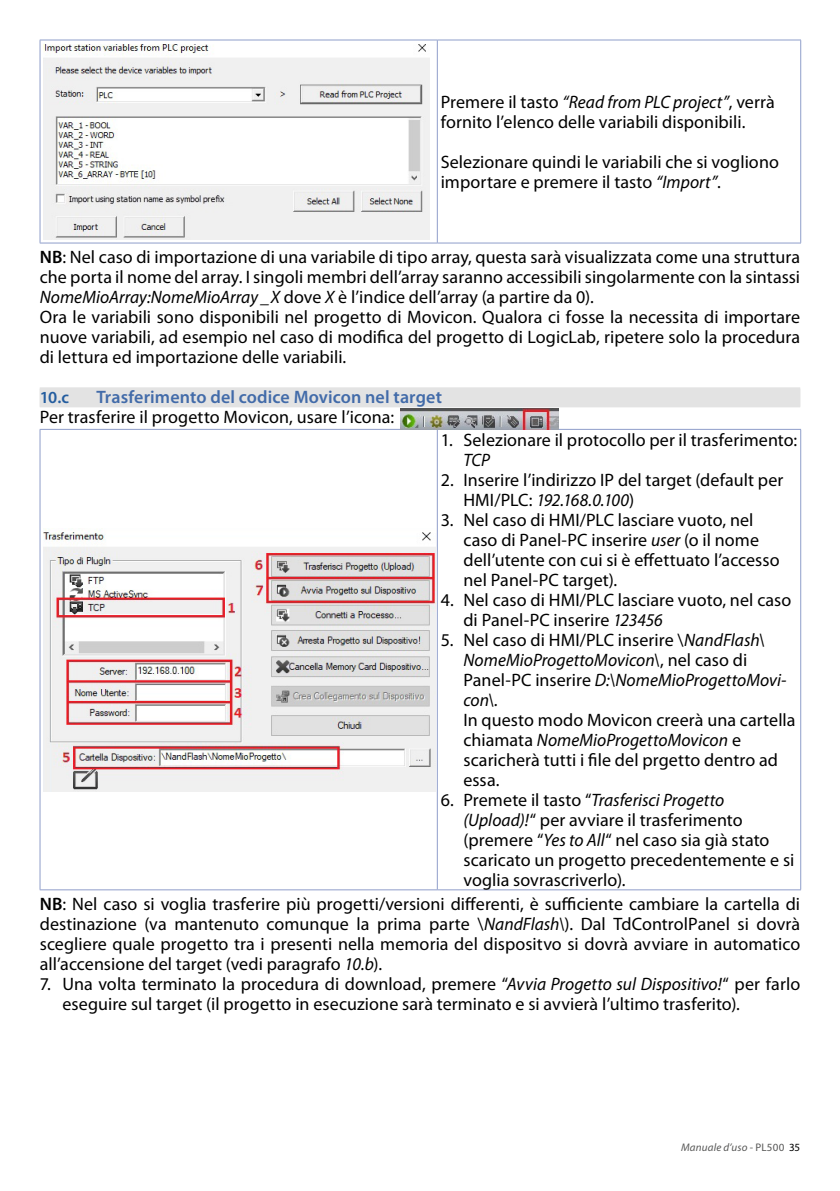
<style>
.page{position:relative;width:840px;height:1191px;background:#fff}
.page>*{position:absolute;margin:0;border:0;box-sizing:border-box;transform-origin:0 0}
.t1{font:18px/20px "Myriad Pro";letter-spacing:.005em;color:#000}
.t2{font:italic 18px/20px "Myriad Pro";letter-spacing:.005em;color:#000}
.t3{font:600 18px "Myriad Pro";letter-spacing:.005em;color:#426ba9}
.t4{font:600 17px "Myriad Pro";color:#245d9f}
.t5{font:italic 11px "Myriad Pro";letter-spacing:.015em;color:#575756}
.s1{font-style:italic}
.s2{font-weight:600}
.s3{font-style:normal}
.s4{font-style:normal;color:#000}
</style>
<div class="page">
<div style="left:40px;top:387px;width:759px;height:20px;background:#e3e3e3"></div>
<hr style="left:40px;top:40px;width:397px;height:1px;background:#8f9eca">
<hr style="left:40px;top:40px;width:1px;height:203px;background:#8f9eca">
<hr style="left:40px;top:243px;width:397px;height:1px;background:#8f9eca">
<hr style="left:437px;top:40px;width:363px;height:1px;background:#8f9eca">
<hr style="left:436px;top:40px;width:1px;height:203px;background:#8f9eca">
<hr style="left:799px;top:40px;width:1px;height:203px;background:#8f9eca">
<hr style="left:437px;top:243px;width:363px;height:1px;background:#8f9eca">
<img style="left:43px;top:44px;width:386px;height:196px">
<hr style="left:436px;top:430px;width:1px;height:459px;background:#8f9eca">
<hr style="left:40px;top:429px;width:397px;height:1px;background:#8f9eca">
<hr style="left:40px;top:430px;width:1px;height:459px;background:#8f9eca">
<hr style="left:437px;top:429px;width:363px;height:1px;background:#8f9eca">
<hr style="left:799px;top:430px;width:1px;height:459px;background:#8f9eca">
<hr style="left:40px;top:889px;width:397px;height:1px;background:#8f9eca">
<hr style="left:437px;top:889px;width:363px;height:1px;background:#8f9eca">
<img style="left:43px;top:529px;width:392px;height:262px">
<img style="left:400px;top:408px;width:158px;height:21px">
<p class="t1" style="left:440px;top:93px;width:335px">Premere il tasto <span class="s1">“Read from PLC project”</span>, verrà fornito l’elenco delle variabili disponibili.</p>
<p class="t1" style="left:440px;top:153px;width:339px">Selezionare quindi le variabili che si vogliono importare e premere il tasto <span class="s1">“Import”</span>.</p>
<p class="t1" style="left:40px;top:248px;width:761px"><span class="s2">NB</span>: Nel caso di importazione di una variabile di tipo array, questa sarà visualizzata come una struttura che porta il nome del array. I singoli membri dell’array saranno accessibili singolarmente con la sintassi <span class="s1">NomeMioArray:NomeMioArray _X</span> dove <span class="s1">X</span> è l’indice dell’array (a partire da 0).<br>Ora le variabili sono disponibili nel progetto di Movicon. Qualora ci fosse la necessita di importare nuove variabili, ad esempio nel caso di modifica del progetto di LogicLab, ripetere solo la procedura di lettura ed importazione delle variabili.</p>
<p class="t4" style="left:40px;top:388px;width:31px">10.c</p>
<p class="t3" style="left:96px;top:387px;width:347px">Trasferimento del codice Movicon nel target</p>
<p class="t1" style="left:40px;top:408px;width:356px">Per trasferire il progetto Movicon, usare l’icona:</p>
<p class="t1" style="left:440px;top:430px;width:358px">1. Selezionare il protocollo per il trasferimento:</p>
<p class="t2" style="left:463px;top:451px;width:28px">TCP</p>
<p class="t1" style="left:463px;top:470px;width:321px;text-indent:-23px">2. Inserire l’indirizzo IP del target (default per<br>HMI/PLC: <span class="s1">192.168.0.100</span>)</p>
<p class="t1" style="left:463px;top:510px;width:317px;text-indent:-23px">3. Nel caso di HMI/PLC lasciare vuoto, nel caso di Panel-PC inserire <span class="s1">user</span> (o il nome dell’utente con cui si è effettuato l’accesso nel Panel-PC target).</p>
<p class="t1" style="left:463px;top:590px;width:329px;text-indent:-23px">4. Nel caso di HMI/PLC lasciare vuoto, nel caso di Panel-PC inserire <span class="s1">123456</span></p>
<p class="t2" style="left:463px;top:631px;width:324px;text-indent:-23px"><span class="s3">5. Nel caso di HMI/PLC inserire \</span>NandFlash\ NomeMioProgettoMovicon\<span class="s3">, nel caso di Panel-PC inserire</span> D:\NomeMioProgettoMovi&shy;con\.</p>
<p class="t1" style="left:463px;top:710px;width:333px">In questo modo Movicon creerà una cartella chiamata <span class="s1">NomeMioProgettoMovicon</span> e scaricherà tutti i file del prgetto dentro ad essa.</p>
<p class="t1" style="left:463px;top:790px;width:332px;text-indent:-23px">6. Premete il tasto “<span class="s1">Trasferisci Progetto (Upload)!</span>“ per avviare il trasferimento (premere “<span class="s1">Yes to All</span>“ nel caso sia già stato scaricato un progetto precedentemente e si voglia sovrascriverlo).</p>
<p class="t1" style="left:40px;top:894px;width:761px;text-align:justify"><span class="s2">NB</span>: Nel caso si voglia trasferire più progetti/versioni differenti, è sufficiente cambiare la cartella di destinazione (va mantenuto comunque la prima parte \<span class="s1">NandFlash\</span>). Dal TdControlPanel si dovrà scegliere quale progetto tra i presenti nella memoria del dispositvo si dovrà avviare in automatico all’accensione del target (vedi paragrafo <span class="s1">10.b</span>).</p>
<p class="t1" style="left:62px;top:974px;width:739px;text-indent:-23px">7. Una volta terminato la procedura di download, premere “<span class="s1">Avvia Progetto sul Dispositivo!</span>“ per farlo eseguire sul target (il progetto in esecuzione sarà terminato e si avvierà l’ultimo trasferito).</p>
<p class="t5" style="left:680px;top:1141px;width:120px">Manuale d’uso <span class="s3">- PL500</span> <span class="s4">35</span></p>
</div>
